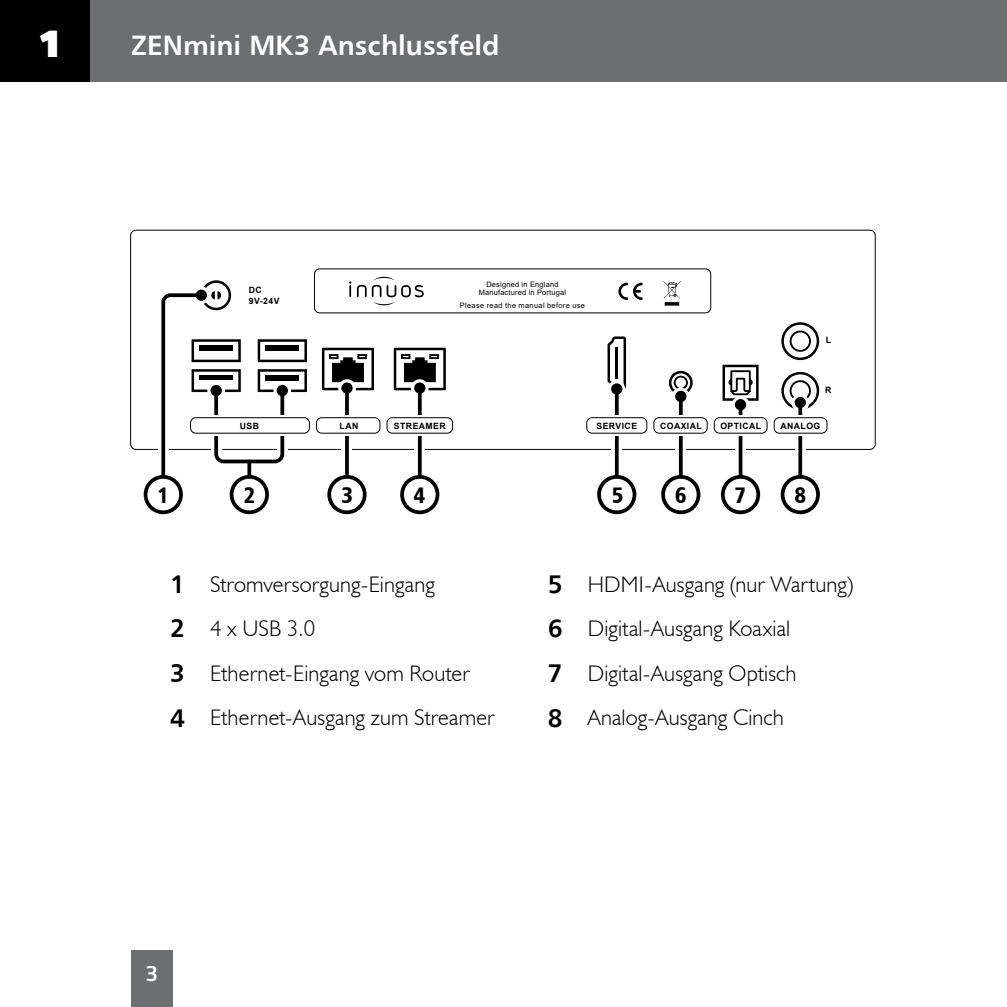
<style>
.page{position:relative;width:1007px;height:1007px;background:#fff}
.page>*{position:absolute;margin:0;border:0;box-sizing:border-box;transform-origin:0 0}
.t1{font:900 40px "Titillium";color:#fff}
.t2{font:27.5px "Humanist 777 BT Bold B";color:#fff}
.t3{font:300 22.5px/44.5px "Humanist 521 BT";letter-spacing:.01em;color:#000}
.t4{font:22.5px "Humanist 777 BT Black Condensed B";color:#000}
.t5{font:600 22.5px "Titillium";color:#fff}
.t6{font:700 8.75px/10.5px "Arial";letter-spacing:.05em;color:#000}
.t7{font:7.5px/8.8px "Arial";letter-spacing:.025em;color:#000;text-align:center}
.t8{font:7.5px "Arial";letter-spacing:.045em;color:#000}
.s1{font-family:"Humanist 777 BT Bold B";font-weight:400;font-size:25px}
</style>
<div class="page">
<div style="left:131px;top:950px;width:41px;height:56px;background:#6d6e71"></div>
<div style="left:0;top:0;width:1006px;height:81px;background:#6d6e71"></div>
<div style="left:0;top:0;width:90px;height:81px;background:#000"></div>
<div style="left:130px;top:230px;width:745px;height:220px;border:1px solid #000;border-radius:5px"></div>
<svg style="left:607px;top:336px;width:19px;height:53px"></svg>
<div style="left:386px;top:417px;width:67px;height:16px;border:1px solid #000;border-radius:5px"></div>
<div style="left:316px;top:417px;width:64px;height:16px;border:1px solid #000;border-radius:5px"></div>
<div style="left:190px;top:417px;width:120px;height:16px;border:1px solid #000;border-radius:5px"></div>
<svg style="left:357px;top:285px;width:9px;height:12px"></svg>
<svg style="left:349px;top:281px;width:2px;height:16px"></svg>
<svg style="left:372px;top:277px;width:51px;height:28px"></svg>
<svg style="left:663px;top:281px;width:17px;height:24px"></svg>
<svg style="left:618px;top:282px;width:24px;height:18px"></svg>
<div style="left:314px;top:268px;width:397px;height:45px;border:1px solid #000;border-radius:5px"></div>
<div style="left:586px;top:417px;width:61px;height:16px;border:1px solid #000;border-radius:5px"></div>
<div style="left:773px;top:417px;width:54px;height:16px;border:1px solid #000;border-radius:5px"></div>
<div style="left:713px;top:417px;width:54px;height:16px;border:1px solid #000;border-radius:5px"></div>
<div style="left:653px;top:417px;width:54px;height:16px;border:1px solid #000;border-radius:5px"></div>
<hr style="left:615px;top:347px;width:3px;height:32px;background:#000">
<svg style="left:322px;top:347px;width:52px;height:43px"></svg>
<svg style="left:393px;top:347px;width:53px;height:43px"></svg>
<svg style="left:781px;top:322px;width:38px;height:38px"></svg>
<svg style="left:781px;top:372px;width:38px;height:37px"></svg>
<svg style="left:668px;top:371px;width:24px;height:21px"></svg>
<svg style="left:722px;top:364px;width:36px;height:37px"></svg>
<svg style="left:338px;top:379px;width:18px;height:18px"></svg>
<svg style="left:411px;top:379px;width:17px;height:18px"></svg>
<svg style="left:607px;top:380px;width:18px;height:18px"></svg>
<svg style="left:671px;top:387px;width:18px;height:18px"></svg>
<svg style="left:731px;top:396px;width:18px;height:18px"></svg>
<svg style="left:791px;top:394px;width:18px;height:18px"></svg>
<div style="left:327px;top:475px;width:39px;height:39px;border:4px solid #000;border-radius:50%"></div>
<div style="left:400px;top:475px;width:39px;height:39px;border:4px solid #000;border-radius:50%"></div>
<div style="left:597px;top:475px;width:39px;height:39px;border:4px solid #000;border-radius:50%"></div>
<div style="left:661px;top:475px;width:39px;height:39px;border:4px solid #000;border-radius:50%"></div>
<div style="left:720px;top:475px;width:40px;height:39px;border:4px solid #000;border-radius:50%"></div>
<div style="left:780px;top:475px;width:39px;height:39px;border:4px solid #000;border-radius:50%"></div>
<div style="left:144px;top:475px;width:39px;height:39px;border:4px solid #000;border-radius:50%"></div>
<div style="left:230px;top:475px;width:39px;height:39px;border:4px solid #000;border-radius:50%"></div>
<svg style="left:345px;top:393px;width:4px;height:83px"></svg>
<div style="left:341px;top:382px;width:11px;height:11px;background:#000;border-radius:50%"></div>
<hr style="left:418px;top:388px;width:3px;height:88px;background:#000">
<div style="left:414px;top:382px;width:11px;height:11px;background:#000;border-radius:50%"></div>
<svg style="left:614px;top:394px;width:4px;height:82px"></svg>
<div style="left:611px;top:383px;width:11px;height:11px;background:#000;border-radius:50%"></div>
<svg style="left:678px;top:402px;width:4px;height:74px"></svg>
<div style="left:675px;top:391px;width:11px;height:11px;background:#000;border-radius:50%"></div>
<svg style="left:738px;top:410px;width:4px;height:66px"></svg>
<div style="left:734px;top:399px;width:12px;height:11px;background:#000;border-radius:50%"></div>
<svg style="left:798px;top:408px;width:4px;height:68px"></svg>
<div style="left:794px;top:397px;width:11px;height:11px;background:#000;border-radius:50%"></div>
<svg style="left:161px;top:280px;width:146px;height:200px"></svg>
<div style="left:196px;top:289px;width:11px;height:12px;background:#000;border-radius:50%"></div>
<h1 class="t1" style="left:38px;top:14px;width:23px">1</h1>
<p class="t2" style="left:131px;top:28px;width:370px">ZENmini MK3 Anschlussfeld</p>
<p class="t6" style="left:249px;top:285px;width:32px">DC<br>9V-24V</p>
<p class="t7" style="left:478px;top:280px;width:89px">Designed in England<br>Manufactured in Portugal</p>
<p class="t8" style="left:460px;top:300px;width:127px">Please read the manual before use</p>
<p class="t6" style="left:240px;top:420px;width:21px">USB</p>
<p class="t6" style="left:339px;top:420px;width:20px">LAN</p>
<p class="t6" style="left:394px;top:420px;width:53px">STREAMER</p>
<p class="t6" style="left:596px;top:420px;width:42px">SERVICE</p>
<p class="t6" style="left:660px;top:420px;width:43px">COAXIAL</p>
<p class="t6" style="left:720px;top:420px;width:42px">OPTICAL</p>
<p class="t6" style="left:825px;top:335px;width:7px">L</p>
<p class="t6" style="left:825px;top:384px;width:8px">R</p>
<p class="t6" style="left:780px;top:420px;width:41px">ANALOG</p>
<p class="t4" style="left:157px;top:480px;width:13px">1</p>
<p class="t4" style="left:244px;top:480px;width:13px">2</p>
<p class="t4" style="left:341px;top:480px;width:13px">3</p>
<p class="t4" style="left:413px;top:480px;width:13px">4</p>
<p class="t4" style="left:611px;top:480px;width:13px">5</p>
<p class="t4" style="left:674px;top:480px;width:13px">6</p>
<p class="t4" style="left:734px;top:480px;width:13px">7</p>
<p class="t4" style="left:794px;top:480px;width:13px">8</p>
<p class="t3" style="left:170px;top:561px;width:326px"><span class="s1">1</span> Stromversorgung-Eingang<br><span class="s1">2</span> 4 x USB 3.0<br><span class="s1">3</span> Ethernet-Eingang vom Router<br><span class="s1">4</span> Ethernet-Ausgang zum Streamer</p>
<p class="t3" style="left:547px;top:561px;width:307px"><span class="s1">5</span> HDMI-Ausgang (nur Wartung)<br><span class="s1">6</span> Digital-Ausgang Koaxial<br><span class="s1">7</span> Digital-Ausgang Optisch<br><span class="s1">8</span> Analog-Ausgang Cinch</p>
<p class="t5" style="left:145px;top:956px;width:14px">3</p>
</div>
